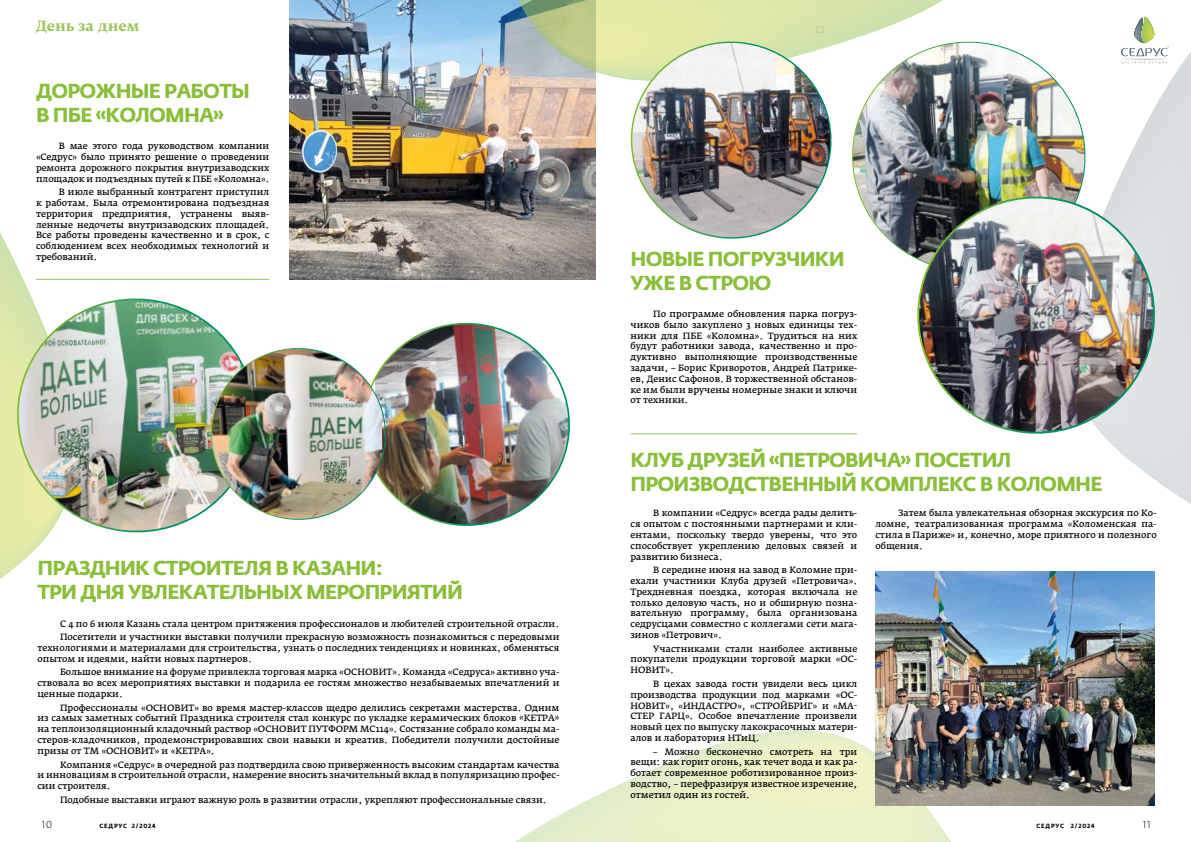
<style>
.page{position:relative;width:1191px;height:842px;background:#fff}
.page>*{position:absolute;margin:0;border:0;box-sizing:border-box;transform-origin:0 0}
.t1{font:700 20px/24px "Fedra Sans Pro";letter-spacing:-.04em;color:#8abe38}
.t2{font:700 14px "Fedra Serif B Pro";color:#99c55a}
.t3{font:300 10px "Fedra Sans Pro";color:#000}
.t4{font:9px/10.8px "Fedra Serif A Pro";color:#000;text-align:justify}
.t5{font:700 6px "Fedra Sans Pro";letter-spacing:.125em;color:#000}
</style>
<div class="page">
<svg style="left:1138px;top:17px;width:13px;height:6px"></svg>
<svg style="left:1158px;top:91px;width:33px;height:11px"></svg>
<svg style="left:1141px;top:122px;width:50px;height:11px"></svg>
<svg style="left:1136px;top:133px;width:55px;height:10px"></svg>
<svg style="left:1131px;top:143px;width:60px;height:11px"></svg>
<svg style="left:1126px;top:154px;width:65px;height:10px"></svg>
<svg style="left:1121px;top:164px;width:70px;height:11px"></svg>
<svg style="left:1116px;top:175px;width:75px;height:329px"></svg>
<svg style="left:1107px;top:185px;width:84px;height:313px"></svg>
<svg style="left:547px;top:816px;width:10px;height:26px"></svg>
<svg style="left:557px;top:811px;width:10px;height:31px"></svg>
<svg style="left:567px;top:805px;width:11px;height:37px"></svg>
<svg style="left:578px;top:800px;width:10px;height:42px"></svg>
<svg style="left:588px;top:794px;width:11px;height:48px"></svg>
<svg style="left:599px;top:732px;width:352px;height:110px"></svg>
<svg style="left:0;top:233px;width:73px;height:346px"></svg>
<img style="left:289px;top:0;width:306px;height:279px">
<img style="left:10px;top:291px;width:219px;height:247px">
<img style="left:391px;top:322px;width:179px;height:204px">
<img style="left:206px;top:343px;width:185px;height:181px">
<hr style="left:36px;top:279px;width:233px;height:1px;background:#99c55a">
<svg style="left:465px;top:0;width:131px;height:97px;background:#d1c0b4"></svg>
<svg style="left:468px;top:0;width:475px;height:82px;background:#c9d7b3"></svg>
<img style="left:625px;top:35px;width:212px;height:204px">
<img style="left:845px;top:35px;width:241px;height:221px">
<img style="left:910px;top:189px;width:252px;height:250px">
<hr style="left:630px;top:434px;width:227px;height:1px;background:#99c55a">
<img style="left:875px;top:571px;width:280px;height:235px">
<h2 class="t2" style="left:36px;top:17px;width:105px">День за днем</h2>
<h1 class="t1" style="left:36px;top:79px;width:215px">ДОРОЖНЫЕ РАБОТЫ<br>В ПБЕ «КОЛОМНА»</h1>
<p class="t4" style="left:36px;top:141px;width:235px;text-indent:23px">В мае этого года руководством компании «Седрус» было принято решение о проведении ремонта дорожного покрытия внутризаводских площадок и подъездных путей к ПБЕ «Коломна».</p>
<p class="t4" style="left:36px;top:187px;width:235px;text-indent:23px">В июле выбранный контрагент приступил к работам. Была отремонтирована подъездная территория предприятия, устранены выяв&shy;ленные недочеты внутризаводских площадей.<br>Все работы проведены качественно и в срок, с соблюдением всех необходимых технологий и требований.</p>
<h1 class="t1" style="left:37px;top:556px;width:427px">ПРАЗДНИК СТРОИТЕЛЯ В КАЗАНИ:<br>ТРИ ДНЯ УВЛЕКАТЕЛЬНЫХ МЕРОПРИЯТИЙ</h1>
<p class="t4" style="left:60px;top:617px;width:501px;line-height:13.6px">С 4 по 6 июля Казань стала центром притяжения профессионалов и любителей строительной отрасли.<br>Посетители и участники выставки получили прекрасную возможность познакомиться с передовыми</p>
<p class="t4" style="left:37px;top:642px;width:523px">технологиями и материалами для строительства, узнать о последних тенденциях и новинках, обменяться опытом и идеями, найти новых партнеров.</p>
<p class="t4" style="left:37px;top:667px;width:523px;text-indent:23px">Большое внимание на форуме привлекла торговая марка «ОСНОВИТ». Команда «Седруса» активно уча&shy;ствовала во всех мероприятиях выставки и подарила ее гостям множество незабываемых впечатлений и ценные подарки.</p>
<p class="t4" style="left:37px;top:702px;width:523px;text-indent:23px">Профессионалы «ОСНОВИТ» во время мастер-классов щедро делились секретами мастерства. Одним из самых заметных событий Праздника строителя стал конкурс по укладке керамических блоков «КЕТРА» на теплоизоляционный кладочный раствор «ОСНОВИТ ПУТФОРМ MC114». Состязание собрало команды ма&shy;стеров-кладочников, продемонстрировавших свои навыки и креатив. Победители получили достойные призы от ТМ «ОСНОВИТ» и «КЕТРА».</p>
<p class="t4" style="left:37px;top:759px;width:523px;text-indent:23px">Компания «Седрус» в очередной раз подтвердила свою приверженность высоким стандартам качества и инновациям в строительной отрасли, намерение вносить значительный вклад в популяризацию профес&shy;сии строителя.</p>
<p class="t4" style="left:60px;top:794px;width:488px">Подобные выставки играют важную роль в развитии отрасли, укрепляют профессиональные связи.</p>
<h1 class="t1" style="left:630px;top:247px;width:215px">НОВЫЕ ПОГРУЗЧИКИ<br>УЖЕ В СТРОЮ</h1>
<p class="t4" style="left:630px;top:308px;width:228px;text-indent:23px">По программе обновления парка погруз&shy;чиков было закуплено 3 новых единицы тех&shy;ники для ПБЕ «Коломна». Трудиться на них будут работники завода, качественно и про&shy;дуктивно выполняющие производственные задачи, – Борис Криворотов, Андрей Патрике&shy;ев, Денис Сафонов. В торжественной обстанов&shy;ке им были вручены номерные знаки и ключи от техники.</p>
<h1 class="t1" style="left:630px;top:447px;width:473px">КЛУБ ДРУЗЕЙ «ПЕТРОВИЧА» ПОСЕТИЛ<br>ПРОИЗВОДСТВЕННЫЙ КОМПЛЕКС В КОЛОМНЕ</h1>
<p class="t4" style="left:875px;top:508px;width:283px;text-indent:23px">Затем была увлекательная обзорная экскурсия по Ко&shy;ломне, театрализованная программа «Коломенская па&shy;стила в Париже» и, конечно, море приятного и полезного общения.</p>
<p class="t4" style="left:630px;top:508px;width:228px;text-indent:23px">В компании «Седрус» всегда рады делить&shy;ся опытом с постоянными партнерами и кли&shy;ентами, поскольку твердо уверены, что это способствует укреплению деловых связей и развитию бизнеса.</p>
<p class="t4" style="left:630px;top:565px;width:228px;text-indent:23px">В середине июня на завод в Коломне при&shy;ехали участники Клуба друзей «Петровича».<br>Трехдневная поездка, которая включала не только деловую часть, но и обширную позна&shy;вательную программу, была организована седрусцами совместно с коллегами сети мага&shy;зинов «Петрович».</p>
<p class="t4" style="left:630px;top:643px;width:228px;text-indent:23px">Участниками стали наиболее активные покупатели продукции торговой марки «ОС-НОВИТ».</p>
<p class="t4" style="left:630px;top:678px;width:228px;text-indent:23px">В цехах завода гости увидели весь цикл производства продукции под марками «ОС-НОВИТ», «ИНДАСТРО», «СТРОЙБРИГ» и «МА-СТЕР ГАРЦ». Особое впечатление произвели новый цех по выпуску лакокрасочных матери&shy;алов и лаборатория НТиЦ.</p>
<p class="t4" style="left:630px;top:746px;width:228px;text-indent:23px">– Можно бесконечно смотреть на три вещи: как горит огонь, как течет вода и как ра&shy;ботает современное роботизированное произ&shy;водство, – перефразируя известное изречение, отметил один из гостей.</p>
<p class="t3" style="left:42px;top:818px;width:11px">10</p>
<p class="t5" style="left:99px;top:822px;width:58px">СЕДРУС 2/2024</p>
<p class="t5" style="left:1036px;top:822px;width:60px">СЕДРУС 2/2024</p>
<p class="t3" style="left:1143px;top:818px;width:9px">11</p>
</div>
